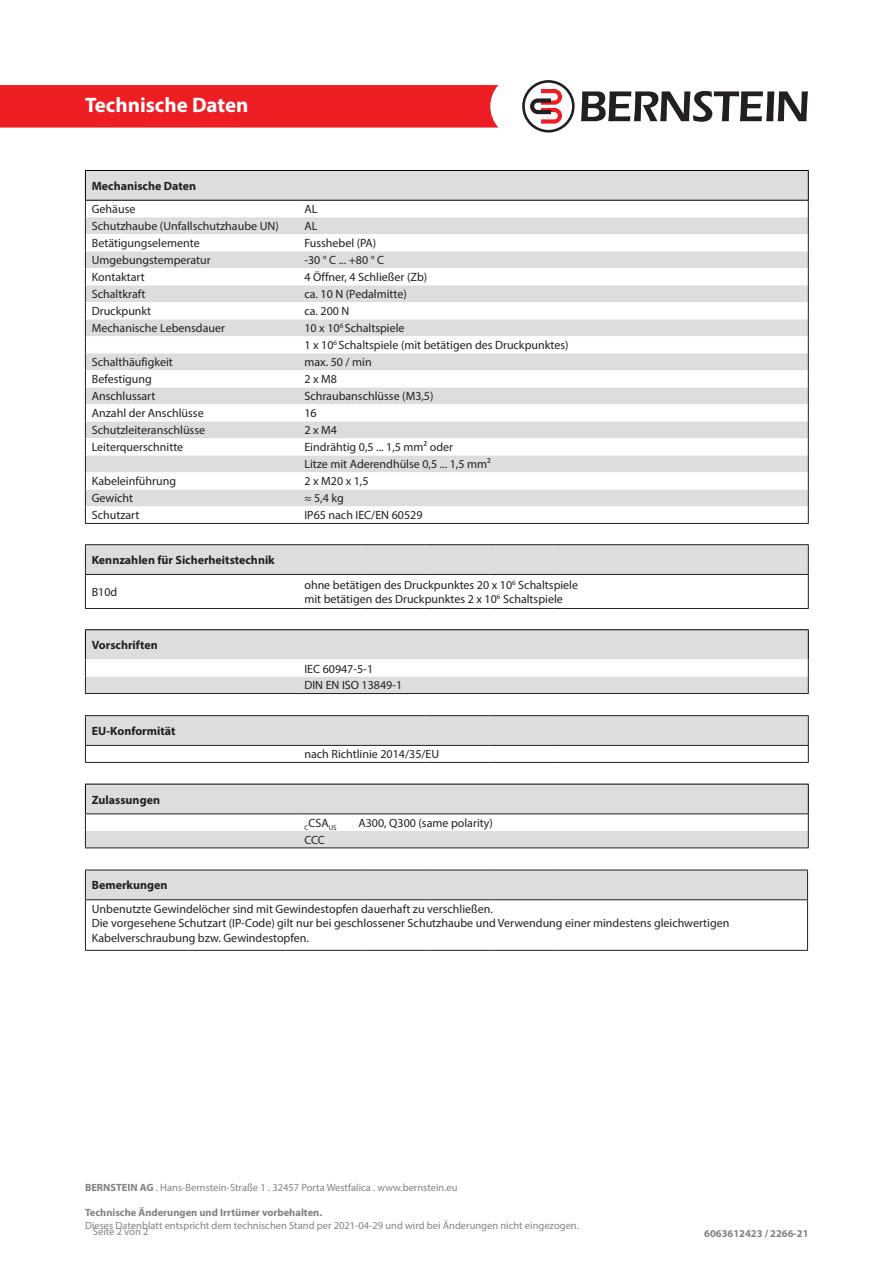
<style>
.page{position:relative;width:893px;height:1263px;background:#fff}
.page>*{position:absolute;margin:0;border:0;box-sizing:border-box;transform-origin:0 0}
.t1{font:700 21px "Myriad Pro";color:#fff}
.t2{font:12px/14.4px "Myriad Pro";color:#231f20}
.t3{font:700 12px "Myriad Pro";color:#231f20}
.t4{font:10.5px "Myriad Pro";color:#808285}
.t5{font:700 10.5px "Myriad Pro";color:#808285}
.t6{font:7.05px "Myriad Pro";color:#231f20}
.s1{font-weight:700}
</style>
<div class="page">
<div style="left:0;top:85px;width:498px;height:43px;background:#ee1d23"></div>
<svg style="left:581px;top:91px;width:227px;height:31px"></svg>
<svg style="left:522px;top:80px;width:53px;height:53px"></svg>
<div style="left:86px;top:171px;width:722px;height:29px;background:#dcdddf"></div>
<svg style="left:86px;top:201px;width:722px;height:322px"></svg>
<hr style="left:85px;top:523px;width:213px;height:1px;background:#231f20">
<hr style="left:298px;top:523px;width:511px;height:1px;background:#231f20">
<hr style="left:85px;top:170px;width:213px;height:1px;background:#000">
<svg style="left:85px;top:171px;width:1px;height:352px"></svg>
<hr style="left:298px;top:170px;width:511px;height:1px;background:#000">
<svg style="left:808px;top:171px;width:1px;height:352px"></svg>
<hr style="left:85px;top:200px;width:213px;height:1px;background:#000">
<hr style="left:298px;top:200px;width:511px;height:1px;background:#000">
<hr style="left:85px;top:629px;width:213px;height:1px;background:#000">
<hr style="left:298px;top:629px;width:511px;height:1px;background:#000">
<svg style="left:85px;top:630px;width:724px;height:63px"></svg>
<hr style="left:85px;top:693px;width:213px;height:1px;background:#231f20">
<hr style="left:298px;top:693px;width:511px;height:1px;background:#231f20">
<hr style="left:85px;top:847px;width:213px;height:1px;background:#231f20">
<hr style="left:298px;top:847px;width:511px;height:1px;background:#231f20">
<svg style="left:85px;top:784px;width:724px;height:63px"></svg>
<hr style="left:85px;top:813px;width:213px;height:1px;background:#231f20">
<hr style="left:298px;top:813px;width:511px;height:1px;background:#231f20">
<svg style="left:85px;top:716px;width:724px;height:46px"></svg>
<hr style="left:85px;top:715px;width:213px;height:1px;background:#231f20">
<hr style="left:298px;top:715px;width:64px;height:1px;background:#231f20">
<hr style="left:362px;top:715px;width:64px;height:1px;background:#231f20">
<hr style="left:426px;top:715px;width:63px;height:1px;background:#231f20">
<hr style="left:489px;top:715px;width:64px;height:1px;background:#231f20">
<hr style="left:553px;top:715px;width:256px;height:1px;background:#231f20">
<hr style="left:85px;top:745px;width:213px;height:1px;background:#231f20">
<hr style="left:298px;top:745px;width:64px;height:1px;background:#231f20">
<hr style="left:362px;top:745px;width:64px;height:1px;background:#231f20">
<hr style="left:426px;top:745px;width:63px;height:1px;background:#231f20">
<hr style="left:489px;top:745px;width:64px;height:1px;background:#231f20">
<hr style="left:553px;top:745px;width:256px;height:1px;background:#231f20">
<hr style="left:85px;top:762px;width:213px;height:1px;background:#231f20">
<hr style="left:298px;top:762px;width:64px;height:1px;background:#231f20">
<hr style="left:362px;top:762px;width:64px;height:1px;background:#231f20">
<hr style="left:426px;top:762px;width:63px;height:1px;background:#231f20">
<hr style="left:489px;top:762px;width:64px;height:1px;background:#231f20">
<hr style="left:553px;top:762px;width:256px;height:1px;background:#231f20">
<div style="left:85px;top:871px;width:723px;height:28px;background:#dcdddf"></div>
<hr style="left:85px;top:900px;width:1px;height:50px;background:#231f20">
<hr style="left:807px;top:900px;width:1px;height:50px;background:#231f20">
<hr style="left:85px;top:870px;width:213px;height:1px;background:#231f20">
<hr style="left:298px;top:870px;width:64px;height:1px;background:#231f20">
<hr style="left:362px;top:870px;width:64px;height:1px;background:#231f20">
<hr style="left:426px;top:870px;width:63px;height:1px;background:#231f20">
<hr style="left:489px;top:870px;width:64px;height:1px;background:#231f20">
<hr style="left:553px;top:870px;width:255px;height:1px;background:#231f20">
<hr style="left:85px;top:899px;width:213px;height:1px;background:#231f20">
<hr style="left:298px;top:899px;width:64px;height:1px;background:#231f20">
<hr style="left:362px;top:899px;width:64px;height:1px;background:#231f20">
<hr style="left:426px;top:899px;width:63px;height:1px;background:#231f20">
<hr style="left:489px;top:899px;width:64px;height:1px;background:#231f20">
<hr style="left:553px;top:899px;width:255px;height:1px;background:#231f20">
<hr style="left:85px;top:950px;width:213px;height:1px;background:#231f20">
<hr style="left:298px;top:950px;width:64px;height:1px;background:#231f20">
<hr style="left:362px;top:950px;width:64px;height:1px;background:#231f20">
<hr style="left:426px;top:950px;width:63px;height:1px;background:#231f20">
<hr style="left:489px;top:950px;width:64px;height:1px;background:#231f20">
<hr style="left:553px;top:950px;width:255px;height:1px;background:#231f20">
<svg style="left:85px;top:545px;width:724px;height:63px"></svg>
<hr style="left:85px;top:575px;width:1px;height:33px;background:#231f20">
<hr style="left:808px;top:575px;width:1px;height:33px;background:#231f20">
<hr style="left:85px;top:544px;width:213px;height:1px;background:#231f20">
<hr style="left:298px;top:544px;width:64px;height:1px;background:#231f20">
<hr style="left:362px;top:544px;width:64px;height:1px;background:#231f20">
<hr style="left:426px;top:544px;width:63px;height:1px;background:#231f20">
<hr style="left:489px;top:544px;width:64px;height:1px;background:#231f20">
<hr style="left:553px;top:544px;width:256px;height:1px;background:#231f20">
<hr style="left:85px;top:574px;width:213px;height:1px;background:#231f20">
<hr style="left:298px;top:574px;width:64px;height:1px;background:#231f20">
<hr style="left:362px;top:574px;width:64px;height:1px;background:#231f20">
<hr style="left:426px;top:574px;width:63px;height:1px;background:#231f20">
<hr style="left:489px;top:574px;width:64px;height:1px;background:#231f20">
<hr style="left:553px;top:574px;width:256px;height:1px;background:#231f20">
<hr style="left:85px;top:608px;width:213px;height:1px;background:#231f20">
<hr style="left:298px;top:608px;width:64px;height:1px;background:#231f20">
<hr style="left:362px;top:608px;width:64px;height:1px;background:#231f20">
<hr style="left:426px;top:608px;width:63px;height:1px;background:#231f20">
<hr style="left:489px;top:608px;width:64px;height:1px;background:#231f20">
<hr style="left:553px;top:608px;width:256px;height:1px;background:#231f20">
<h1 class="t1" style="left:85px;top:91px;width:165px">Technische Daten</h1>
<p class="t3" style="left:92px;top:178px;width:106px">Mechanische Daten</p>
<p class="t2" style="left:92px;top:202px;width:45px">Gehäuse</p>
<p class="t2" style="left:304px;top:202px;width:15px">AL</p>
<p class="t2" style="left:92px;top:219px;width:188px">Schutzhaube (Unfallschutzhaube UN)</p>
<p class="t2" style="left:304px;top:219px;width:15px">AL</p>
<p class="t2" style="left:92px;top:236px;width:109px">Betätigungselemente</p>
<p class="t2" style="left:304px;top:236px;width:73px">Fusshebel (PA)</p>
<p class="t2" style="left:92px;top:253px;width:120px">Umgebungstemperatur</p>
<p class="t2" style="left:304px;top:253px;width:81px">-30 ° C ... +80 ° C</p>
<p class="t2" style="left:92px;top:270px;width:55px">Kontaktart</p>
<p class="t2" style="left:304px;top:270px;width:124px">4 Öffner, 4 Schließer (Zb)</p>
<p class="t2" style="left:92px;top:287px;width:55px">Schaltkraft</p>
<p class="t2" style="left:304px;top:287px;width:104px">ca. 10 N (Pedalmitte)</p>
<p class="t2" style="left:92px;top:304px;width:61px">Druckpunkt</p>
<p class="t2" style="left:304px;top:304px;width:47px">ca. 200 N</p>
<p class="t2" style="left:92px;top:321px;width:135px">Mechanische Lebensdauer</p>
<p class="t2" style="left:304px;top:321px;width:102px">10 x 10<sup>6</sup> Schaltspiele</p>
<p class="t2" style="left:304px;top:338px;width:266px">1 x 10<sup>6</sup> Schaltspiele (mit betätigen des Druckpunktes)</p>
<p class="t2" style="left:92px;top:355px;width:83px">Schalthäufigkeit</p>
<p class="t2" style="left:304px;top:355px;width:69px">max. 50 / min</p>
<p class="t2" style="left:92px;top:372px;width:62px">Befestigung</p>
<p class="t2" style="left:304px;top:372px;width:34px">2 x M8</p>
<p class="t2" style="left:92px;top:389px;width:65px">Anschlussart</p>
<p class="t2" style="left:304px;top:389px;width:131px">Schraubanschlüsse (M3,5)</p>
<p class="t2" style="left:92px;top:406px;width:113px">Anzahl der Anschlüsse</p>
<p class="t2" style="left:304px;top:406px;width:14px">16</p>
<p class="t2" style="left:92px;top:423px;width:115px">Schutzleiteranschlüsse</p>
<p class="t2" style="left:304px;top:423px;width:34px">2 x M4</p>
<p class="t2" style="left:92px;top:440px;width:93px">Leiterquerschnitte</p>
<p class="t2" style="left:304px;top:440px;width:150px">Eindrähtig 0,5 ... 1,5 mm² oder</p>
<p class="t2" style="left:304px;top:457px;width:188px">Litze mit Aderendhülse 0,5 ... 1,5 mm²</p>
<p class="t2" style="left:92px;top:474px;width:86px">Kabeleinführung</p>
<p class="t2" style="left:304px;top:474px;width:66px">2 x M20 x 1,5</p>
<p class="t2" style="left:92px;top:491px;width:43px">Gewicht</p>
<p class="t2" style="left:304px;top:491px;width:41px">≈ 5,4 kg</p>
<p class="t2" style="left:92px;top:508px;width:49px">Schutzart</p>
<p class="t2" style="left:304px;top:508px;width:120px">IP65 nach IEC/EN 60529</p>
<p class="t3" style="left:92px;top:552px;width:185px">Kennzahlen für Sicherheitstechnik</p>
<p class="t2" style="left:92px;top:584px;width:27px">B10d</p>
<p class="t3" style="left:92px;top:637px;width:68px">Vorschriften</p>
<p class="t3" style="left:92px;top:723px;width:85px">EU-Konformität</p>
<p class="t3" style="left:92px;top:792px;width:70px">Zulassungen</p>
<p class="t2" style="left:304px;top:577px;width:275px">ohne betätigen des Druckpunktes 20 x 10<sup>6</sup> Schaltspiele</p>
<p class="t2" style="left:304px;top:592px;width:260px">mit betätigen des Druckpunktes 2 x 10<sup>6</sup> Schaltspiele</p>
<p class="t2" style="left:304px;top:661px;width:70px">IEC 60947-5-1</p>
<p class="t2" style="left:304px;top:678px;width:99px">DIN EN ISO 13849-1</p>
<p class="t2" style="left:304px;top:747px;width:136px">nach Richtlinie 2014/35/EU</p>
<p class="t6" style="left:304px;top:823px;width:34px">C<sup>CSA</sup>US</p>
<p class="t2" style="left:358px;top:816px;width:136px">A300, Q300 (same polarity)</p>
<p class="t2" style="left:304px;top:832px;width:22px">CCC</p>
<p class="t3" style="left:92px;top:877px;width:77px">Bemerkungen</p>
<p class="t2" style="left:92px;top:902px;width:639px">Unbenutzte Gewindelöcher sind mit Gewindestopfen dauerhaft zu verschließen.<br>Die vorgesehene Schutzart (IP-Code) gilt nur bei geschlossener Schutzhaube und Verwendung einer mindestens gleichwertigen<br>Kabelverschraubung bzw. Gewindestopfen.</p>
<p class="t4" style="left:85px;top:1181px;width:374px"><span class="s1">BERNSTEIN AG</span> . Hans-Bernstein-Straße 1 . 32457 Porta Westfalica . www.bernstein.eu</p>
<p class="t5" style="left:85px;top:1206px;width:239px">Technische Änderungen und Irrtümer vorbehalten.</p>
<p class="t4" style="left:85px;top:1219px;width:495px">Dieses Datenblatt entspricht dem technischen Stand per 2021-04-29 und wird bei Änderungen nicht eingezogen.</p>
<p class="t4" style="left:93px;top:1225px;width:57px">Seite 2 von 2</p>
<p class="t5" style="left:704px;top:1227px;width:106px">6063612423 / 2266-21</p>
</div>
